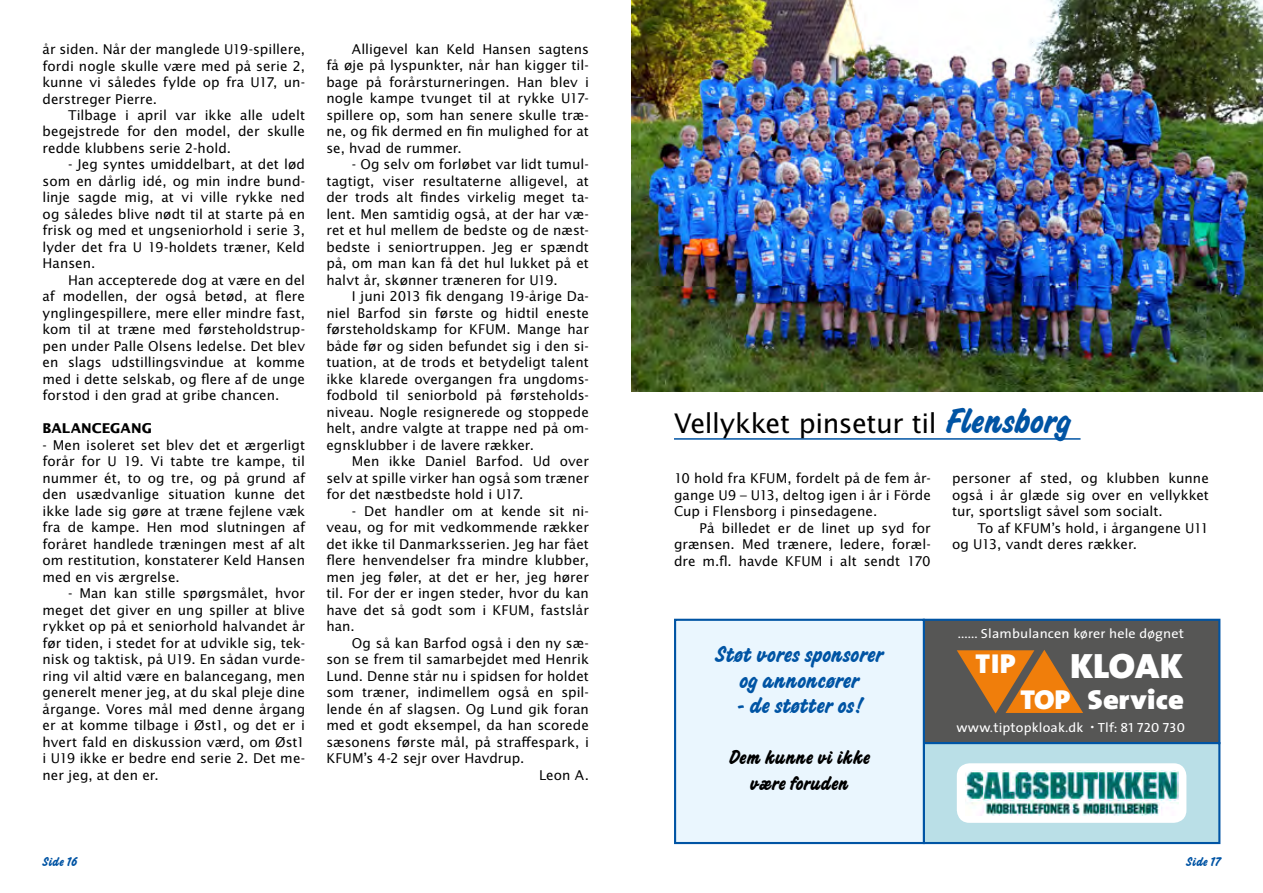
<style>
.page{position:relative;width:1263px;height:893px;background:#fff}
.page>*{position:absolute;margin:0;border:0;box-sizing:border-box;transform-origin:0 0}
.t1{font:35.4px "The Sans Black Plain+QATQRY+RRNGKD";color:#fff;scale:1.06 1}
.t2{font:27.45px "The Sans Black Plain+QATQRY+RRNGKD";letter-spacing:.005em;color:#fff;scale:1.06 1}
.t3{font:27.45px "The Sans Black Plain+QATQRY+RRNGKD";letter-spacing:.005em;color:#fff;scale:1.11 1}
.t4{font:27px "Lucida Sans Std";letter-spacing:-.02em;color:#000}
.t5{font:24px/25.5px "Challenge Bold Plain";color:#0054a4;text-align:center}
.t6{font:21px/25.5px "Challenge Bold Plain";color:#000;text-align:center}
.t7{font:13.5px/16.5px "Lucida Sans Std";letter-spacing:.005em;color:#000;text-align:justify}
.t8{font:13.5px "Challenge Bold Plain";letter-spacing:.005em;color:#0054a4}
.t9{font:700 13.5px "Lucida Sans Std";color:#000}
.t10{font:13.2px "The Sans Plain+BZBGYV";letter-spacing:.01em;color:#fff;scale:1.06 1}
.s1{font-family:"Challenge Bold Plain";font-size:37.5px;color:#0054a4}
.s2{color:#f07e0b}
.s3{font-family:"The Sans Caps+OJCWQT"}
</style>
<div class="page">
<div style="left:923px;top:619px;width:297px;height:125px;background:#565655;border:2px solid #0054a4"></div>
<div style="left:923px;top:742px;width:297px;height:102px;background:#badfe7;border:2px solid #0054a4"></div>
<div style="left:957px;top:763px;width:229px;height:60px;background:#fff;border-radius:13px"></div>
<img style="left:965px;top:771px;width:213px;height:44px">
<div style="left:674px;top:619px;width:251px;height:225px;background:#eaf6fe;border:2px solid #0054a4"></div>
<img style="left:632px;top:0;width:631px;height:391px">
<hr style="left:674px;top:438px;width:406px;height:2px;background:#0054a4">
<p class="t7" style="left:43px;top:41px;width:264px">år siden. Når der manglede U19-spillere, fordi nogle skulle være med på serie 2, kunne vi således fylde op fra U17, un&shy;derstreger Pierre.</p>
<p class="t7" style="left:43px;top:107px;width:264px;text-indent:26px">Tilbage i april var ikke alle udelt begejstrede for den model, der skulle redde klubbens serie 2-hold.</p>
<p class="t7" style="left:43px;top:157px;width:264px;text-indent:26px">- Jeg syntes umiddelbart, at det lød som en dårlig idé, og min indre bund&shy;linje sagde mig, at vi ville rykke ned og således blive nødt til at starte på en frisk og med et ungseniorhold i serie 3, lyder det fra U 19-holdets træner, Keld Hansen.</p>
<p class="t7" style="left:43px;top:272px;width:264px;text-indent:26px">Han accepterede dog at være en del af modellen, der også betød, at flere ynglingespillere, mere eller mindre fast, kom til at træne med førsteholdstrup&shy;pen under Palle Olsens ledelse. Det blev en slags udstillingsvindue at komme med i dette selskab, og flere af de unge forstod i den grad at gribe chancen.</p>
<p class="t9" style="left:43px;top:421px;width:111px">BALANCEGANG</p>
<p class="t7" style="left:43px;top:437px;width:264px">- Men isoleret set blev det et ærgerligt forår for U 19. Vi tabte tre kampe, til nummer ét, to og tre, og på grund af den usædvanlige situation kunne det ikke lade sig gøre at træne fejlene væk fra de kampe. Hen mod slutningen af foråret handlede træningen mest af alt om restitution, konstaterer Keld Hansen med en vis ærgrelse.</p>
<p class="t7" style="left:43px;top:586px;width:264px;text-indent:26px">- Man kan stille spørgsmålet, hvor meget det giver en ung spiller at blive rykket op på et seniorhold halvandet år før tiden, i stedet for at udvikle sig, tek&shy;nisk og taktisk, på U19. En sådan vurde&shy;ring vil altid være en balancegang, men generelt mener jeg, at du skal pleje dine årgange. Vores mål med denne årgang er at komme tilbage i Øst1, og det er i hvert fald en diskussion værd, om Øst1 i U19 ikke er bedre end serie 2. Det me&shy;ner jeg, at den er.</p>
<p class="t7" style="left:326px;top:41px;width:264px;text-indent:26px">Alligevel kan Keld Hansen sagtens få øje på lyspunkter, når han kigger til&shy;bage på forårsturneringen. Han blev i nogle kampe tvunget til at rykke U17- spillere op, som han senere skulle træ&shy;ne, og fik dermed en fin mulighed for at se, hvad de rummer.</p>
<p class="t7" style="left:326px;top:156px;width:264px;text-indent:26px">- Og selv om forløbet var lidt tumul&shy;tagtigt, viser resultaterne alligevel, at der trods alt findes virkelig meget ta&shy;lent. Men samtidig også, at der har væ&shy;ret et hul mellem de bedste og de næst&shy;bedste i seniortruppen. Jeg er spændt på, om man kan få det hul lukket på et halvt år, skønner træneren for U19.</p>
<p class="t7" style="left:326px;top:288px;width:264px;text-indent:26px">I juni 2013 fik dengang 19-årige Da&shy;niel Barfod sin første og hidtil eneste førsteholdskamp for KFUM. Mange har både før og siden befundet sig i den si&shy;tuation, at de trods et betydeligt talent ikke klarede overgangen fra ungdoms&shy;fodbold til seniorbold på førsteholds&shy;niveau. Nogle resignerede og stoppede helt, andre valgte at trappe ned på om&shy;egnsklubber i de lavere rækker.</p>
<p class="t7" style="left:326px;top:453px;width:264px;text-indent:26px">Men ikke Daniel Barfod. Ud over selv at spille virker han også som træner for det næstbedste hold i U17.</p>
<p class="t7" style="left:326px;top:503px;width:264px;text-indent:26px">- Det handler om at kende sit ni&shy;veau, og for mit vedkommende rækker det ikke til Danmarksserien. Jeg har fået flere henvendelser fra mindre klubber, men jeg føler, at det er her, jeg hører til. For der er ingen steder, hvor du kan have det så godt som i KFUM, fastslår han.</p>
<p class="t7" style="left:352px;top:635px;width:239px">Og så kan Barfod også i den ny sæ-</p>
<p class="t7" style="left:326px;top:651px;width:264px">son se frem til samarbejdet med Henrik</p>
<p class="t7" style="left:326px;top:668px;width:264px">Lund. Denne står nu i spidsen for holdet</p>
<p class="t7" style="left:326px;top:684px;width:264px">som træner, indimellem også en spil-</p>
<p class="t7" style="left:326px;top:701px;width:264px">lende én af slagsen. Og Lund gik foran</p>
<p class="t7" style="left:326px;top:717px;width:264px">med et godt eksempel, da han scorede</p>
<p class="t7" style="left:326px;top:734px;width:264px">sæsonens første mål, på straffespark, i</p>
<p class="t7" style="left:326px;top:750px;width:200px">KFUM’s 4-2 sejr over Havdrup.</p>
<p class="t7" style="left:539px;top:767px;width:51px">Leon A.</p>
<h3 class="t4" style="left:674px;top:408px;width:401px">Vellykket pinsetur til <span class="s1">Flensborg</span></h3>
<p class="t7" style="left:674px;top:470px;width:258px">10 hold fra KFUM, fordelt på de fem år&shy;gange U9 – U13, deltog igen i år i Förde Cup i Flensborg i pinsedagene.</p>
<p class="t7" style="left:674px;top:520px;width:258px;text-indent:26px">På billedet er de linet up syd for grænsen. Med trænere, ledere, foræl&shy;dre m.fl. havde KFUM i alt sendt 170</p>
<p class="t7" style="left:952px;top:470px;width:258px">personer af sted, og klubben kunne også i år glæde sig over en vellykket tur, sportsligt såvel som socialt.</p>
<p class="t7" style="left:952px;top:520px;width:258px;text-indent:26px">To af KFUM’s hold, i årgangene U11 og U13, vandt deres rækker.</p>
<h3 class="t5" style="left:715px;top:641px;width:170px">Støt vores sponsorer og annoncører</h3>
<h3 class="t5" style="left:737px;top:692px;width:127px">- de støtter os!</h3>
<h3 class="t6" style="left:729px;top:744px;width:143px">Dem kunne vi ikke være foruden</h3>
<p class="t10" style="left:958px;top:623px;width:215px">...... Slambulancen kører hele døgnet</p>
<h2 class="t2" style="left:975px;top:640px;width:107px"><span class="s2">▲</span>TIP</h2>
<h1 class="t1" style="left:1070px;top:636px;width:108px">KLOAK</h1>
<h2 class="t3" style="left:1087px;top:676px;width:88px">Service</h2>
<p class="t10" style="left:956px;top:717px;width:217px">www.tiptopkloak.dk <sup>•</sup> Tlf: <span class="s3">81 720 730</span></p>
<h2 class="t2" style="left:1020px;top:676px;width:49px">TOP</h2>
<p class="t8" style="left:43px;top:853px;width:36px">Side 16</p>
<p class="t8" style="left:1186px;top:853px;width:36px">Side 17</p>
</div>
